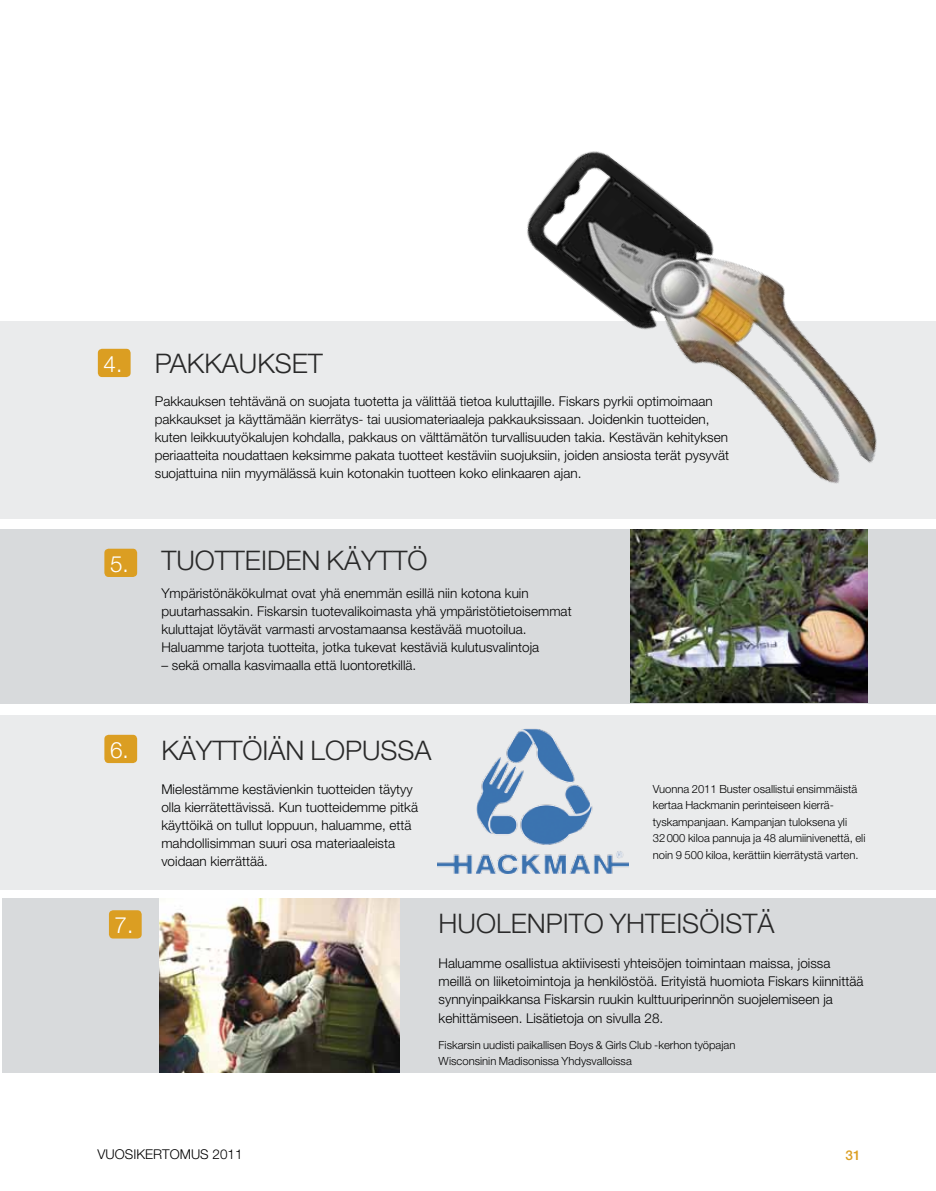
<style>
.page{position:relative;width:936px;height:1191px;background:#fff}
.page>*{position:absolute;margin:0;border:0;box-sizing:border-box;transform-origin:0 0}
.t1{font:300 27px "Helvetica Neue";color:#292929}
.t2{font:300 22.5px "Helvetica Neue";color:#fff}
.t3{font:300 13.5px/18px "Helvetica Neue";color:#000}
.t4{font:500 13.5px "Helvetica Neue";color:#db9e22}
.t5{font:300 11.25px/16.5px "Helvetica Neue";color:#000}
</style>
<div class="page">
<div style="left:2px;top:898px;width:933px;height:175px;background:#d8dadc"></div>
<div style="left:0;top:529px;width:935px;height:174px;background:#d8dadc"></div>
<div style="left:0;top:321px;width:935px;height:198px;background:#e8e9ea"></div>
<div style="left:0;top:715px;width:935px;height:175px;background:#e8e9ea"></div>
<img style="left:159px;top:898px;width:240px;height:175px">
<img style="left:630px;top:569px;width:237px;height:134px">
<img style="left:527px;top:151px;width:350px;height:418px">
<div style="left:104px;top:549px;width:33px;height:28px;background:#db9e22;border-radius:4px"></div>
<div style="left:104px;top:735px;width:33px;height:28px;background:#db9e22;border-radius:4px"></div>
<div style="left:109px;top:910px;width:33px;height:28px;background:#db9e22;border-radius:4px"></div>
<div style="left:98px;top:349px;width:33px;height:28px;background:#db9e22;border-radius:4px"></div>
<img style="left:437px;top:729px;width:191px;height:145px">
<h2 class="t2" style="left:103px;top:350px;width:20px">4.</h2>
<h2 class="t2" style="left:110px;top:550px;width:20px">5.</h2>
<h1 class="t1" style="left:155px;top:346px;width:34px">PAKKA</h1>
<h1 class="t1" style="left:239px;top:346px;width:86px">UKSET</h1>
<p class="t3" style="left:155px;top:392px;width:575px">Pakkauksen tehtävänä on suojata tuotetta ja välittää tietoa kuluttajille. Fiskars pyrkii optimoimaan pakkaukset ja käyttämään kierrätys- tai uusiomateriaaleja pakkauksissaan. Joidenkin tuotteiden, kuten leikkuutyökalujen kohdalla, pakkaus on välttämätön turvallisuuden takia. Kestävän kehityksen periaatteita noudattaen keksimme pakata tuotteet kestäviin suojuksiin, joiden ansiosta terät pysyvät suojattuina niin myymälässä kuin kotonakin tuotteen koko elinkaaren ajan.</p>
<h1 class="t1" style="left:161px;top:544px;width:266px">TUOTTEIDEN KÄYTTÖ</h1>
<p class="t3" style="left:161px;top:583px;width:412px">Ympäristönäkökulmat ovat yhä enemmän esillä niin kotona kuin puutarhassakin. Fiskarsin tuotevalikoimasta yhä ympäristötietoisemmat kuluttajat löytävät varmasti arvostamaansa kestävää muotoilua.<br>Haluamme tarjota tuotteita, jotka tukevat kestäviä kulutusvalintoja</p>
<p class="t3" style="left:161px;top:655px;width:256px">– sekä omalla kasvimaalla että luontoretkillä.</p>
<h2 class="t2" style="left:110px;top:736px;width:20px">6.</h2>
<h2 class="t2" style="left:115px;top:911px;width:20px">7.</h2>
<h1 class="t1" style="left:161px;top:734px;width:237px">KÄYTTÖIÄ N LOPUSSA</h1>
<p class="t3" style="left:161px;top:779px;width:258px">Mielestämme kestävienkin tuotteiden täytyy olla kierrätettävissä. Kun tuotteidemme pitkä käyttöikä on tullut loppuun, haluamme, että mahdollisimman suuri osa materiaaleista voidaan kierrättää.</p>
<p class="t5" style="left:652px;top:780px;width:214px">Vuonna 2011 Buster osallistui ensimmäistä kertaa Hackmanin perinteiseen kierrä&shy;tyskampanjaan. Kampanjan tuloksena yli 32000 kiloa pannuja ja 48 alumiinivenettä, eli noin 9 500 kiloa, kerättiin kierrätystä varten.</p>
<h1 class="t1" style="left:438px;top:907px;width:252px">HUOLENPITO YHTEISÖIS</h1>
<h1 class="t1" style="left:742px;top:907px;width:34px">TÄ</h1>
<p class="t3" style="left:438px;top:953px;width:426px">Haluamme osallistua aktiivisesti yhteisöjen toimintaan maissa, joissa meillä on liiketoimintoja ja henkilöstöä. Erityistä huomiota Fiskars kiinnittää synnyinpaikkansa Fiskarsin ruukin kulttuuriperinnön suojelemiseen ja</p>
<p class="t3" style="left:438px;top:1009px;width:226px">kehittämiseen. Lisätietoja on sivulla 28.</p>
<p class="t5" style="left:438px;top:1036px;width:298px">Fiskarsin uudisti paikallisen Boys &amp; Girls Club -kerhon työpajan<br>Wisconsinin Madisonissa Yhdysvalloissa</p>
<p class="t3" style="left:98px;top:1145px;width:146px">VUOSIKERTOMUS 2011</p>
<p class="t4" style="left:845px;top:1147px;width:17px">31</p>
</div>
